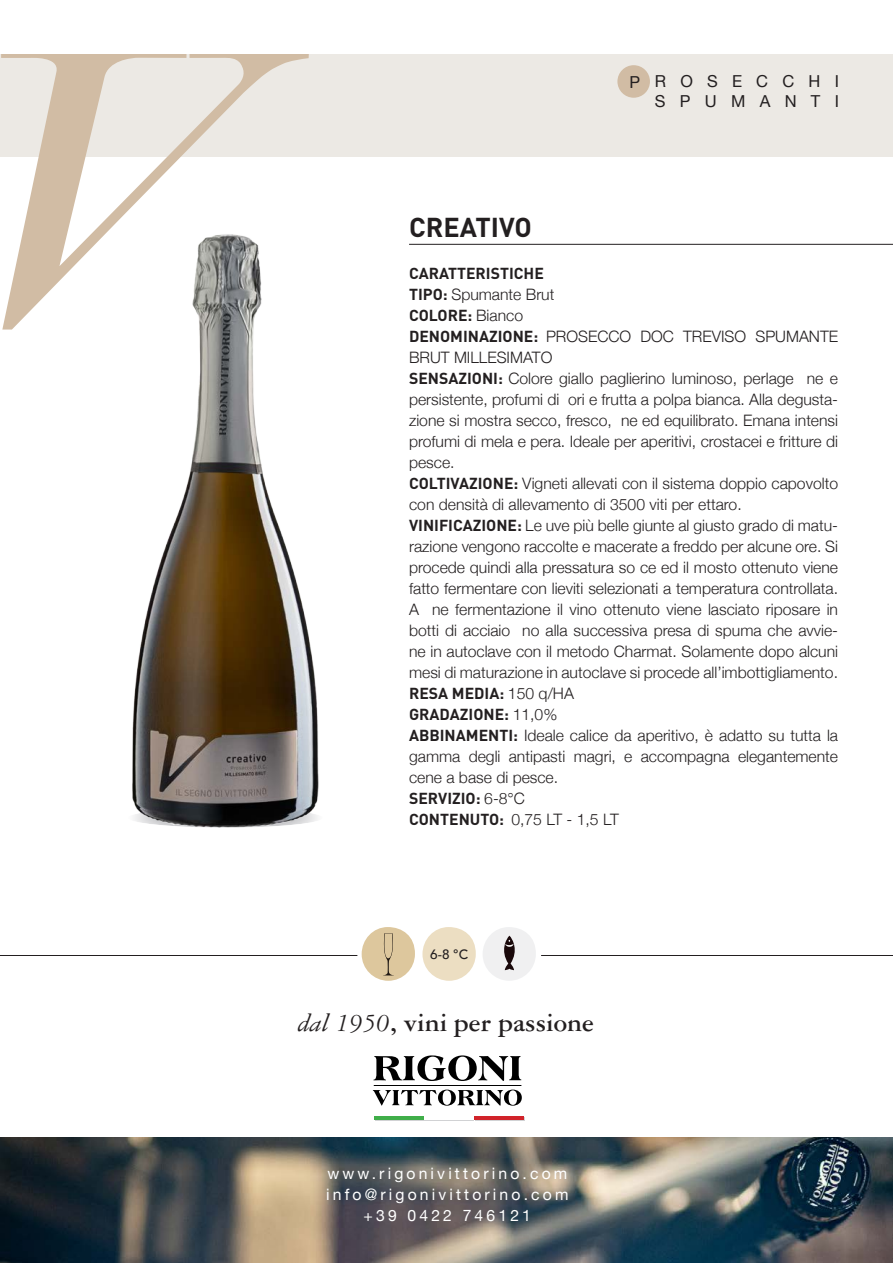
<style>
.page{position:relative;width:893px;height:1263px;background:#fff}
.page>*{position:absolute;margin:0;border:0;box-sizing:border-box;transform-origin:0 0}
.t1{font:700 27px "Garamond 3 LT Std";color:#231f20}
.t2{font:700 27px "DIN";color:#231f20}
.t3{font:16.5px "Helvetica Neue";letter-spacing:.865em;color:#231f20}
.t4{font:300 15.75px/21px "Helvetica Neue";color:#231f20;text-align:justify}
.t5{font:15.75px "Helvetica Neue";letter-spacing:.2em;color:#fff}
.t6{font:700 15.75px "DIN";color:#231f20}
.t7{font:500 13.5px "Avenir";color:#231f20}
.s1{font-family:"DIN";font-weight:700}
.s2{font-family:"Helvetica Neue";font-weight:300}
.s3{font-weight:400;font-style:italic}
</style>
<div class="page">
<hr style="left:375px;top:1117px;width:49px;height:4px;background:#d1d2d4">
<hr style="left:424px;top:1117px;width:50px;height:4px;background:#d1d2d4">
<hr style="left:475px;top:1117px;width:50px;height:4px;background:#d1d2d4">
<div style="left:1px;top:54px;width:892px;height:102px;background:#ece9e4"></div>
<img style="left:1px;top:1137px;width:892px;height:126px">
<img style="left:132px;top:330px;width:187px;height:498px">
<svg style="left:1px;top:54px;width:308px;height:276px"></svg>
<svg style="left:373px;top:1055px;width:148px;height:26px"></svg>
<svg style="left:373px;top:1089px;width:149px;height:17px"></svg>
<hr style="left:374px;top:1085px;width:147px;height:1px;background:#000">
<hr style="left:409px;top:244px;width:484px;height:1px;background:#231f20">
<div style="left:617px;top:65px;width:33px;height:33px;background:#d1bca4;border-radius:50%"></div>
<hr style="left:0;top:955px;width:357px;height:1px;background:#231f20">
<hr style="left:541px;top:955px;width:352px;height:1px;background:#231f20">
<div style="left:362px;top:927px;width:53px;height:54px;background:#ddc79d;border-radius:50%"></div>
<div style="left:422px;top:927px;width:54px;height:54px;background:#ecdec2;border-radius:50%"></div>
<div style="left:483px;top:927px;width:53px;height:54px;background:#f0f0f1;border-radius:50%"></div>
<svg style="left:383px;top:933px;width:10px;height:42px"></svg>
<svg style="left:504px;top:936px;width:11px;height:34px"></svg>
<hr style="left:374px;top:1116px;width:50px;height:4px;background:#40ae49">
<hr style="left:424px;top:1116px;width:50px;height:4px;background:#fff">
<hr style="left:474px;top:1116px;width:50px;height:4px;background:#d1232a">
<p class="t3" style="left:629px;top:70px;width:12px">P</p>
<p class="t3" style="left:655px;top:69px;width:186px">ROSECCHI</p>
<p class="t3" style="left:655px;top:89px;width:186px">SPUMANTI</p>
<p class="t2" style="left:409px;top:210px;width:124px">CREATIVO</p>
<p class="t6" style="left:409px;top:263px;width:136px">CARATTERISTICHE</p>
<p class="t4" style="left:409px;top:283px;width:147px"><span class="s1">TIPO:</span> Spumante Brut</p>
<p class="t6" style="left:409px;top:305px;width:116px">COLORE: <span class="s2">Bianco</span></p>
<p class="t4" style="left:409px;top:325px;width:431px"><span class="s1">DENOMINAZIONE:</span> PROSECCO DOC TREVISO SPUMANTE<br>BRUT MILLESIMATO</p>
<p class="t4" style="left:409px;top:367px;width:431px"><span class="s1">SENSAZIONI:</span> Colore giallo paglierino luminoso, perlage ne e persistente, profumi di ori e frutta a polpa bianca. Alla degusta&shy;zione si mostra secco, fresco, ne ed equilibrato. Emana intensi profumi di mela e pera. Ideale per aperitivi, crostacei e fritture di pesce.</p>
<p class="t4" style="left:409px;top:472px;width:431px"><span class="s1">COLTIVAZIONE:</span> Vigneti allevati con il sistema doppio capovolto con densità di allevamento di 3500 viti per ettaro.</p>
<p class="t4" style="left:409px;top:514px;width:431px"><span class="s1">VINIFICAZIONE:</span> Le uve più belle giunte al giusto grado di matu&shy;razione vengono raccolte e macerate a freddo per alcune ore. Si procede quindi alla pressatura so ce ed il mosto ottenuto viene fatto fermentare con lieviti selezionati a temperatura controllata.<br>A ne fermentazione il vino ottenuto viene lasciato riposare in botti di acciaio no alla successiva presa di spuma che avvie&shy;ne in autoclave con il metodo Charmat. Solamente dopo alcuni mesi di maturazione in autoclave si procede all’imbottigliamento.<br><span class="s1">RESA MEDIA:</span> 150 q/HA</p>
<p class="t6" style="left:409px;top:704px;width:150px">GRADAZIONE: <span class="s2">11,0%</span></p>
<p class="t4" style="left:409px;top:724px;width:431px"><span class="s1">ABBINAMENTI:</span> Ideale calice da aperitivo, è adatto su tutta la gamma degli antipasti magri, e accompagna elegantemente cene a base di pesce.</p>
<p class="t6" style="left:409px;top:788px;width:117px">SERVIZIO: <span class="s2">6-8°C</span></p>
<p class="t4" style="left:409px;top:808px;width:211px"><span class="s1">CONTENUTO:</span> 0,75 LT - 1,5 LT</p>
<p class="t7" style="left:430px;top:943px;width:39px">6-8 °C</p>
<p class="t1" style="left:298px;top:1008px;width:298px"><span class="s3">dal 1950</span>, vini per passione</p>
<p class="t5" style="left:327px;top:1162px;width:241px">www.rigonivittorino.com</p>
<p class="t5" style="left:326px;top:1183px;width:244px">info@rigonivittorino.com</p>
<p class="t5" style="left:364px;top:1204px;width:169px">+39 0422 746121</p>
</div>
